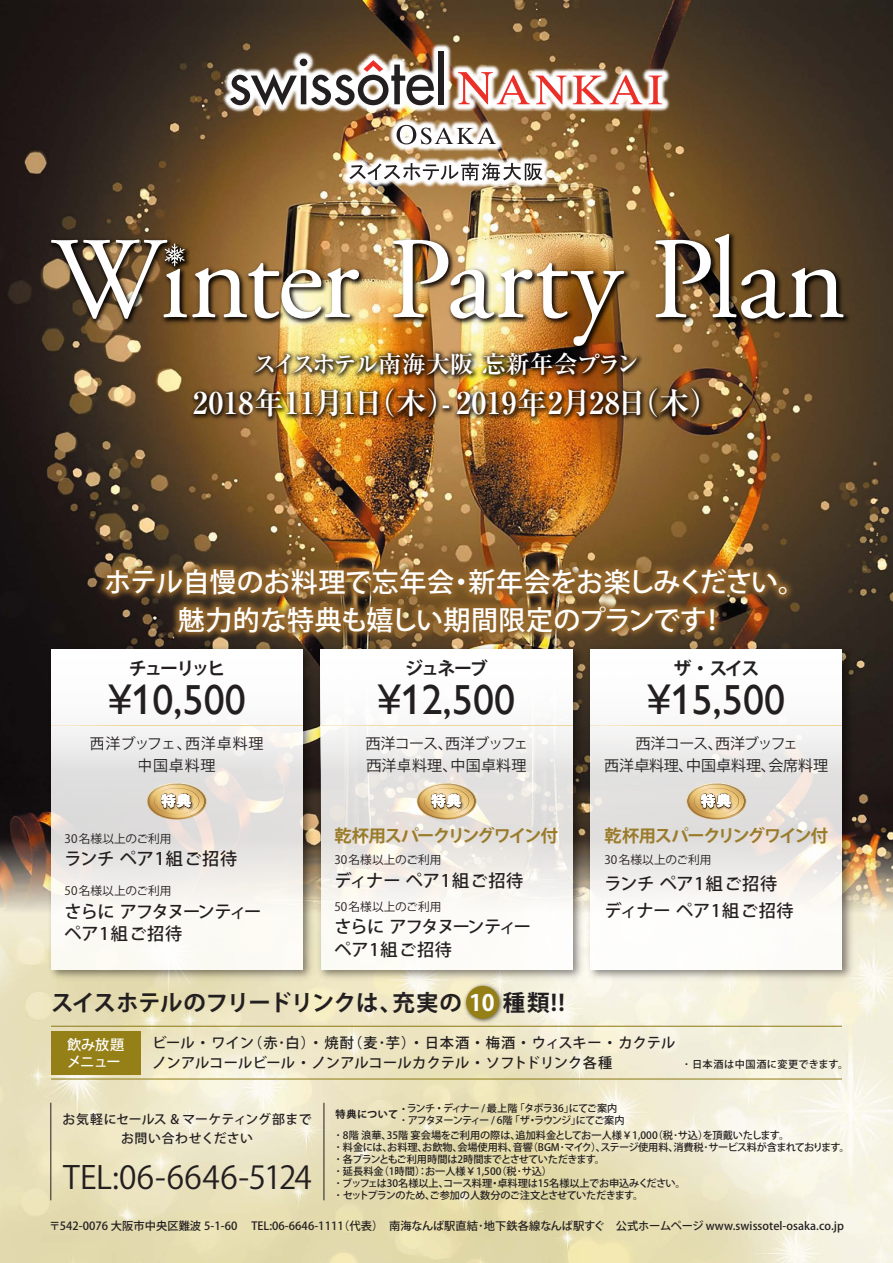
<style>
.page{position:relative;width:893px;height:1263px;background:#fff}
.page>*{position:absolute;margin:0;border:0;box-sizing:border-box;transform-origin:0 0}
.t1{font:116.25px "Adobe Garamond Pro";letter-spacing:-.02em;color:#fff}
.t2{font:42px "Gill Sans Alt One WGL";color:#231f20}
.t3{font:31.5px "Koz Go Pro";letter-spacing:.005em;color:#231f20}
.t4{font:700 30px "Ryumin Pro";color:#fff}
.t5{font:500 27px/37.5px "Koz Go Pro";letter-spacing:-.01em;color:#fff;text-align:center}
.t6{font:700 24px "Ryumin Pro";letter-spacing:-.06em;color:#fff}
.t7{font:700 22.5px "Koz Go Pro";letter-spacing:-.02em;color:#231f20}
.t8{font:700 18px "Koz Go Pr 6 N";letter-spacing:-.12em;color:#231f20}
.t9{font:500 17.25px/22.5px "Koz Go Pr 6 N";letter-spacing:-.045em;color:#231f20}
.t10{font:500 17.25px/27px "Koz Go Pr 6 N";letter-spacing:.03em;color:#231f20}
.t11{font:700 17.25px "Koz Go Pr 6 N";letter-spacing:-.075em;color:#9a7b2a}
.t12{font:500 17.25px "Koz Go Pr 6 N";letter-spacing:.035em;color:#231f20}
.t13{font:15px/22.5px "Koz Go Pr 6 N";letter-spacing:-.005em;color:#231f20;text-align:center}
.t14{font:15px/22.5px "Koz Go Pr 6 N";letter-spacing:.04em;color:#231f20;text-align:center}
.t15{font:500 14.25px/19.5px "Koz Go Pro";letter-spacing:.005em;color:#231f20}
.t16{font:500 14.25px/17.2px "Koz Go Pro";letter-spacing:-.035em;color:#fff}
.t17{font:800 14.1px "Koz Go Pr 6 N";color:#fff}
.t18{font:500 12.9px/18.8px "Koz Go Pro";letter-spacing:.025em;color:#231f20;text-align:center}
.t19{font:11.7px "Koz Go Pr 6 N";color:#231f20}
.t20{font:500 11.25px "Koz Go Pro";letter-spacing:.005em;color:#231f20}
.t21{font:500 10.2px/12px "Koz Go Pro";letter-spacing:-.02em;color:#231f20}
.t22{font:500 10.2px/12px "Koz Go Pro";letter-spacing:-.08em;color:#231f20;text-align:center}
.t23{font:500 10.2px "Koz Go Pro";letter-spacing:.04em;color:#231f20}
.t24{font:700 10.2px "Koz Go Pro";letter-spacing:.04em;color:#231f20}
.s1{color:#fff}
.s2{color:#221e20}
.s3{font-weight:300}
</style>
<div class="page">
<img style="left:0;top:0;width:893px;height:1263px">
<img style="left:45px;top:643px;width:270px;height:341px">
<svg style="left:51px;top:697px;width:251px;height:272px"></svg>
<img style="left:315px;top:697px;width:270px;height:287px">
<svg style="left:321px;top:697px;width:251px;height:272px"></svg>
<img style="left:585px;top:643px;width:271px;height:341px">
<svg style="left:591px;top:697px;width:251px;height:272px"></svg>
<hr style="left:51px;top:725px;width:251px;height:1px;background:#f2dfaf">
<hr style="left:591px;top:725px;width:251px;height:1px;background:#f2dfaf">
<hr style="left:321px;top:725px;width:251px;height:1px;background:#f2dfaf">
<img style="left:102px;top:415px;width:696px;height:65px">
<img style="left:199px;top:415px;width:496px;height:21px">
<img style="left:0;top:167px;width:893px;height:248px">
<hr style="left:323px;top:1103px;width:1px;height:97px;background:#231f20">
<hr style="left:50px;top:1103px;width:1px;height:97px;background:#231f20">
<img style="left:462px;top:981px;width:44px;height:44px">
<div style="left:466px;top:986px;width:33px;height:33px;background:#958017;border-radius:50%"></div>
<hr style="left:51px;top:1078px;width:791px;height:1px;background:#8c7914">
<hr style="left:51px;top:1026px;width:791px;height:1px;background:#8c7914">
<div style="left:51px;top:1031px;width:90px;height:43px;background:#958017"></div>
<img style="left:46px;top:509px;width:803px;height:188px">
<img style="left:111px;top:190px;width:134px;height:185px">
<svg style="left:163px;top:244px;width:24px;height:73px"></svg>
<img style="left:170px;top:0;width:552px;height:241px">
<svg style="left:458px;top:72px;width:72px;height:32px"></svg>
<svg style="left:536px;top:76px;width:31px;height:28px"></svg>
<svg style="left:573px;top:76px;width:30px;height:28px"></svg>
<svg style="left:609px;top:75px;width:33px;height:29px"></svg>
<svg style="left:649px;top:76px;width:13px;height:28px"></svg>
<div style="left:438px;top:51px;width:6px;height:53px;background:#231f20"></div>
<svg style="left:230px;top:59px;width:204px;height:46px"></svg>
<svg style="left:397px;top:125px;width:99px;height:19px"></svg>
<svg style="left:349px;top:162px;width:193px;height:19px"></svg>
<img style="left:103px;top:730px;width:114px;height:112px">
<img style="left:139px;top:758px;width:114px;height:112px">
<svg style="left:147px;top:783px;width:60px;height:36px"></svg>
<img style="left:373px;top:730px;width:114px;height:112px">
<img style="left:409px;top:758px;width:114px;height:112px">
<svg style="left:417px;top:783px;width:60px;height:36px"></svg>
<img style="left:643px;top:730px;width:114px;height:112px">
<img style="left:679px;top:758px;width:114px;height:112px">
<svg style="left:687px;top:783px;width:59px;height:36px"></svg>
<h1 class="t1" style="left:52px;top:210px;width:796px">W nter Party Plan</h1>
<h3 class="t6" style="left:253px;top:345px;width:388px">スイスホテル南海大阪 忘新年会プラン</h3>
<h3 class="t4" style="left:193px;top:379px;width:529px">2018年11月1日（木）- 2019年2月28日（木）</h3>
<h3 class="t5" style="left:104px;top:565px;width:702px">ホテル自慢のお料理で忘年会・新年会をお楽しみください。魅力的な特典も嬉しい期間限定のプランです！</h3>
<h3 class="t8" style="left:129px;top:658px;width:98px">チューリッヒ</h3>
<h2 class="t2" style="left:108px;top:671px;width:139px">¥10,500</h2>
<h3 class="t14" style="left:90px;top:732px;width:175px">西洋ブッフェ、西洋卓料理中国卓料理</h3>
<h3 class="t8" style="left:405px;top:658px;width:84px">ジュネーブ</h3>
<h2 class="t2" style="left:378px;top:671px;width:139px">¥12,500</h2>
<h3 class="t13" style="left:365px;top:732px;width:165px;text-align:left">西洋コース、西洋ブッフェ西洋卓料理、中国卓料理</h3>
<h3 class="t8" style="left:673px;top:658px;width:87px">ザ・スイス</h3>
<h2 class="t2" style="left:648px;top:671px;width:139px">¥15,500</h2>
<h3 class="t13" style="left:604px;top:732px;width:225px">西洋コース、西洋ブッフェ<br>西洋卓料理、中国卓料理、会席料理</h3>
<h3 class="t17" style="left:162px;top:793px;width:31px">特 典</h3>
<h3 class="t17" style="left:431px;top:793px;width:31px">特 典</h3>
<h3 class="t17" style="left:701px;top:793px;width:31px">特 典</h3>
<h3 class="t11" style="left:605px;top:826px;width:225px">乾杯用スパークリングワイン付</h3>
<p class="t19" style="left:605px;top:853px;width:109px">30名様以上のご利用</p>
<h3 class="t10" style="left:605px;top:870px;width:191px">ランチ ペア1組ご招待ディナー ペア1組ご招待</h3>
<h3 class="t11" style="left:334px;top:826px;width:225px">乾杯用スパークリングワイン付</h3>
<p class="t19" style="left:334px;top:853px;width:109px">30名様以上のご利用</p>
<h3 class="t10" style="left:334px;top:867px;width:191px">ディナー ペア1組ご招待</h3>
<p class="t19" style="left:334px;top:900px;width:109px">50名様以上のご利用</p>
<h3 class="t9" style="left:334px;top:916px;width:198px">さらに アフタヌーンティーペア1組ご招待</h3>
<p class="t19" style="left:65px;top:832px;width:109px">30名様以上のご利用</p>
<h3 class="t12" style="left:65px;top:849px;width:174px">ランチ ペア1組ご招待</h3>
<p class="t19" style="left:65px;top:884px;width:109px">50名様以上のご利用</p>
<h3 class="t9" style="left:65px;top:900px;width:198px">さらに アフタヌーンティーペア1組ご招待</h3>
<h3 class="t7" style="left:51px;top:988px;width:515px">スイスホテルのフリードリンクは、充実の <span class="s1">10</span> <span class="s2">種類!!</span></h3>
<h3 class="t15" style="left:152px;top:1034px;width:524px">ビール・ワイン（赤･白）・焼酎（麦･芋）・日本酒・梅酒・ウィスキー・カクテルノンアルコールビール・ノンアルコールカクテル・ソフトドリンク各種　</h3>
<h3 class="t16" style="left:67px;top:1036px;width:59px">飲み放題メニュー</h3>
<p class="t23" style="left:681px;top:1058px;width:168px"><span class="s3">・</span>日本酒は中国酒に変更できます。</p>
<p class="t24" style="left:336px;top:1108px;width:64px">特典について</p>
<p class="t22" style="left:399px;top:1103px;width:238px"><span class="s3">•</span> ランチ・ディナー / 最上階 「タボラ36」にてご案内　<span class="s3">・</span>アフタヌーンティー / 6階 「ザ・ラウンジ」にてご案内　</p>
<p class="t21" style="left:333px;top:1130px;width:518px"><span class="s3">・</span>8階 浪華、35階 宴会場をご利用の際は、追加料金としてお一人様￥1,000（税･サ込）を頂戴いたします。<br><span class="s3">・</span>料金には、お料理、お飲物、会場使用料、音響（BGM･マイク）、ステージ使用料、消費税･サービス料が含まれております。<span class="s3">・</span>各プランともご利用時間は2時間までとさせていただきます。<br><span class="s3">・</span>延長料金（1時間）：お一人様￥1,500（税･サ込）<br><span class="s3">・</span>ブッフェは30名様以上、コース料理・卓料理は15名様以上でお申込みください。<br><span class="s3">・</span>セットプランのため、ご参加の人数分のご注文とさせていただきます。</p>
<p class="t18" style="left:63px;top:1110px;width:251px">お気軽にセールス &amp; マーケティング部までお問い合わせください</p>
<h3 class="t3" style="left:63px;top:1157px;width:250px">TEL:06-6646-5124</h3>
<p class="t20" style="left:49px;top:1219px;width:796px">〒542-0076 大阪市中央区難波 5-1-60　 TEL:06-6646-1111（代表）　南海なんば駅直結･地下鉄各線なんば駅すぐ　公式ホームページ www.swissotel-osaka.co.jp</p>
</div>
